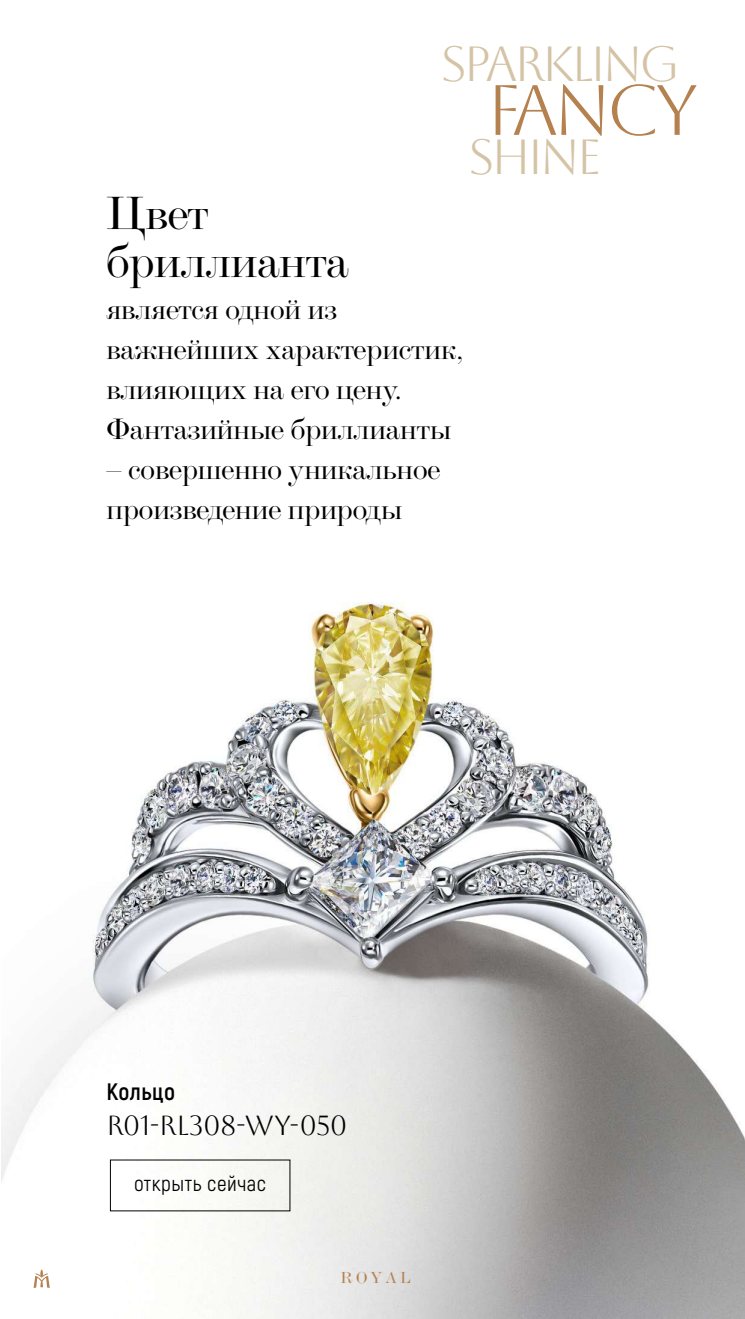
<style>
.page{position:relative;width:745px;height:1319px;background:#fff}
.page>*{position:absolute;margin:0;border:0;box-sizing:border-box;transform-origin:0 0}
.t1{font:70.88px "Aboreto";letter-spacing:-.075em;color:#b5814f}
.t2{font:49px "Aboreto";letter-spacing:-.075em;color:#d4c3a5}
.t3{font:47.5px/47.5px "Baron MT Modern Cyr";color:#000}
.t4{font:30px/40px "Baron MT Modern Cyr";color:#000}
.t5{font:27.5px "Aboreto";letter-spacing:-.03em;color:#000}
.t6{font:700 23.75px "Akrobat";letter-spacing:.025em;color:#000}
.t7{font:21.25px "Akrobat";letter-spacing:.025em;color:#000}
.t8{font:16.25px "Baron MT Modern Cyr";color:#b5814f}
</style>
<div class="page">
<img style="left:1px;top:602px;width:743px;height:716px">
<svg style="left:34px;top:1268px;width:16px;height:19px"></svg>
<h2 class="t2" style="left:440px;top:36px;width:241px">SPARKLING</h2>
<h1 class="t1" style="left:486px;top:69px;width:213px">FANCY</h1>
<h2 class="t2" style="left:468px;top:128px;width:135px">SHINE</h2>
<h3 class="t3" style="left:106px;top:191px;width:244px">Цвет бриллианта</h3>
<p class="t4" style="left:106px;top:290px;width:358px">является одной из важнейших характеристик, влияющих на его цену.<br>Фантазийные бриллианты</p>
<p class="t4" style="left:106px;top:450px;width:335px">– совершенно уникальное произведение природы</p>
<p class="t6" style="left:106px;top:1076px;width:70px">Кольцо</p>
<p class="t5" style="left:106px;top:1109px;width:242px">R01-RL308-WY-050</p>
<p class="t7" style="left:134px;top:1170px;width:133px">открыть сейчас</p>
<p class="t8" style="left:340px;top:1268px;width:71px">R O Y A L</p>
</div>
